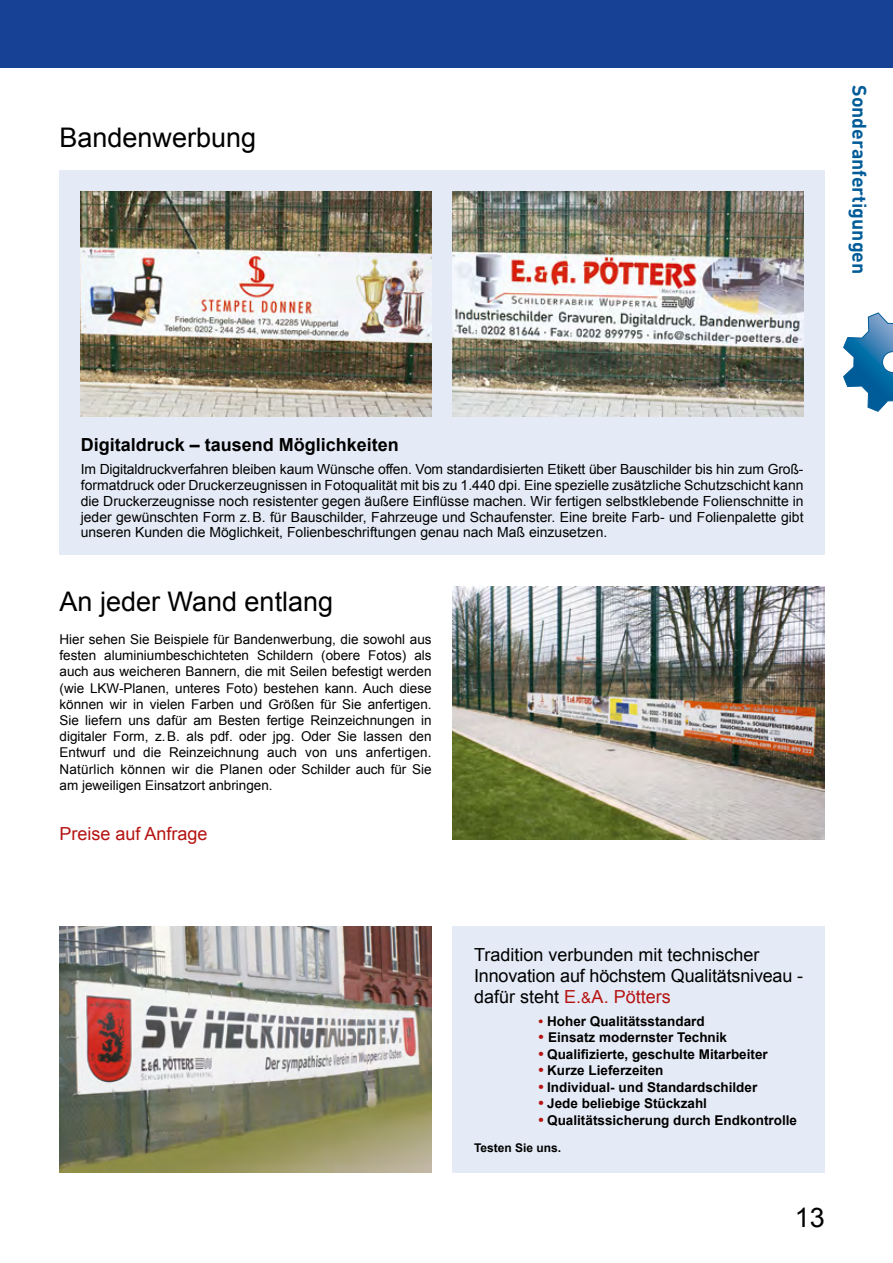
<style>
.page{position:relative;width:893px;height:1263px;background:#fff}
.page>*{position:absolute;margin:0;border:0;box-sizing:border-box;transform-origin:0 0}
.t1{font:27px "Arial";color:#000}
.t2{font:700 19.5px "DIN Pro";color:#005c98}
.t3{font:18px/21px "Arial";color:#000}
.t4{font:700 18px "Arial";color:#000}
.t5{font:18px "Arial";color:#b51412}
.t6{font:13.95px/15.8px "Arial";color:#000;text-align:justify}
.t7{font:13.5px/16.2px "Arial";color:#000;text-align:justify}
.t8{font:700 13.5px "Arial";color:#000}
.t9{font:700 12px "Arial";color:#000}
.s1{color:#b51412}
.s2{font-size:15px;color:#b51412}
</style>
<div class="page">
<svg style="left:843px;top:312px;width:50px;height:100px"></svg>
<div style="left:0;top:0;width:893px;height:68px;background:#164194"></div>
<div style="left:60px;top:170px;width:765px;height:385px;background:#e5ebf6"></div>
<div style="left:453px;top:926px;width:372px;height:247px;background:#e5ebf6"></div>
<img style="left:60px;top:926px;width:372px;height:246px">
<img style="left:453px;top:191px;width:351px;height:226px">
<img style="left:81px;top:191px;width:351px;height:226px">
<img style="left:453px;top:587px;width:372px;height:253px">
<h1 class="t1" style="left:60px;top:120px;width:198px">Bandenwerbung</h1>
<h2 class="t2" style="left:875px;top:85px;width:191px;rotate:90deg">Sonderanfertigungen</h2>
<p class="t4" style="left:81px;top:433px;width:320px">Digitaldruck – tausend Möglichkeiten</p>
<p class="t6" style="left:81px;top:462px;width:724px">Im Digitaldruckverfahren bleiben kaum Wünsche offen. Vom standardisierten Etikett über Bauschilder bis hin zum Groß&shy;formatdruck oder Druckerzeugnissen in Fotoqualität mit bis zu 1.440 dpi. Eine spezielle zusätzliche Schutzschicht kann die Druckerzeugnisse noch resistenter gegen äußere Einflüsse machen. Wir fertigen selbstklebende Folienschnitte in jeder gewünschten Form z.B. für Bauschilder, Fahrzeuge und Schaufenster. Eine breite Farb- und Folienpalette gibt unseren Kunden die Möglichkeit, Folienbeschriftungen genau nach Maß einzusetzen.</p>
<h1 class="t1" style="left:60px;top:584px;width:275px">An jeder Wand entlang</h1>
<p class="t7" style="left:60px;top:631px;width:374px">Hier sehen Sie Beispiele für Bandenwerbung, die sowohl aus festen aluminiumbeschichteten Schildern (obere Fotos) als auch aus weicheren Bannern, die mit Seilen befestigt werden (wie LKW-Planen, unteres Foto) bestehen kann. Auch diese können wir in vielen Farben und Größen für Sie anfertigen.<br>Sie liefern uns dafür am Besten fertige Reinzeichnungen in digitaler Form, z.B. als pdf. oder jpg. Oder Sie lassen den Entwurf und die Reinzeichnung auch von uns anfertigen.<br>Natürlich können wir die Planen oder Schilder auch für Sie am jeweiligen Einsatzort anbringen.</p>
<p class="t5" style="left:60px;top:821px;width:150px">Preise auf Anfrage</p>
<p class="t3" style="left:474px;top:945px;width:330px">Tradition verbunden mit technischer<br>Innovation auf höchstem Qualitätsniveau - dafür steht <span class="s1">E.</span><span class="s2">&amp;</span><span class="s1">A. Pötters</span></p>
<p class="t8" style="left:539px;top:1012px;width:168px"><span class="s1">•</span> Hoher Qualitätsstandard</p>
<p class="t8" style="left:539px;top:1029px;width:190px"><span class="s2">•</span> Einsatz modernster Technik</p>
<p class="t8" style="left:539px;top:1045px;width:231px"><span class="s2">•</span> Qualifizierte, geschulte Mitarbeiter</p>
<p class="t8" style="left:539px;top:1062px;width:126px"><span class="s2">•</span> Kurze Lieferzeiten</p>
<p class="t8" style="left:539px;top:1078px;width:220px"><span class="s2">•</span> Individual- und Standardschilder</p>
<p class="t8" style="left:539px;top:1095px;width:170px"><span class="s2">•</span> Jede beliebige Stückzahl</p>
<p class="t8" style="left:539px;top:1111px;width:260px"><span class="s2">•</span> Qualitätssicherung durch Endkontrolle</p>
<p class="t9" style="left:474px;top:1140px;width:89px">Testen Sie uns.</p>
<h1 class="t1" style="left:795px;top:1200px;width:32px">13</h1>
</div>
